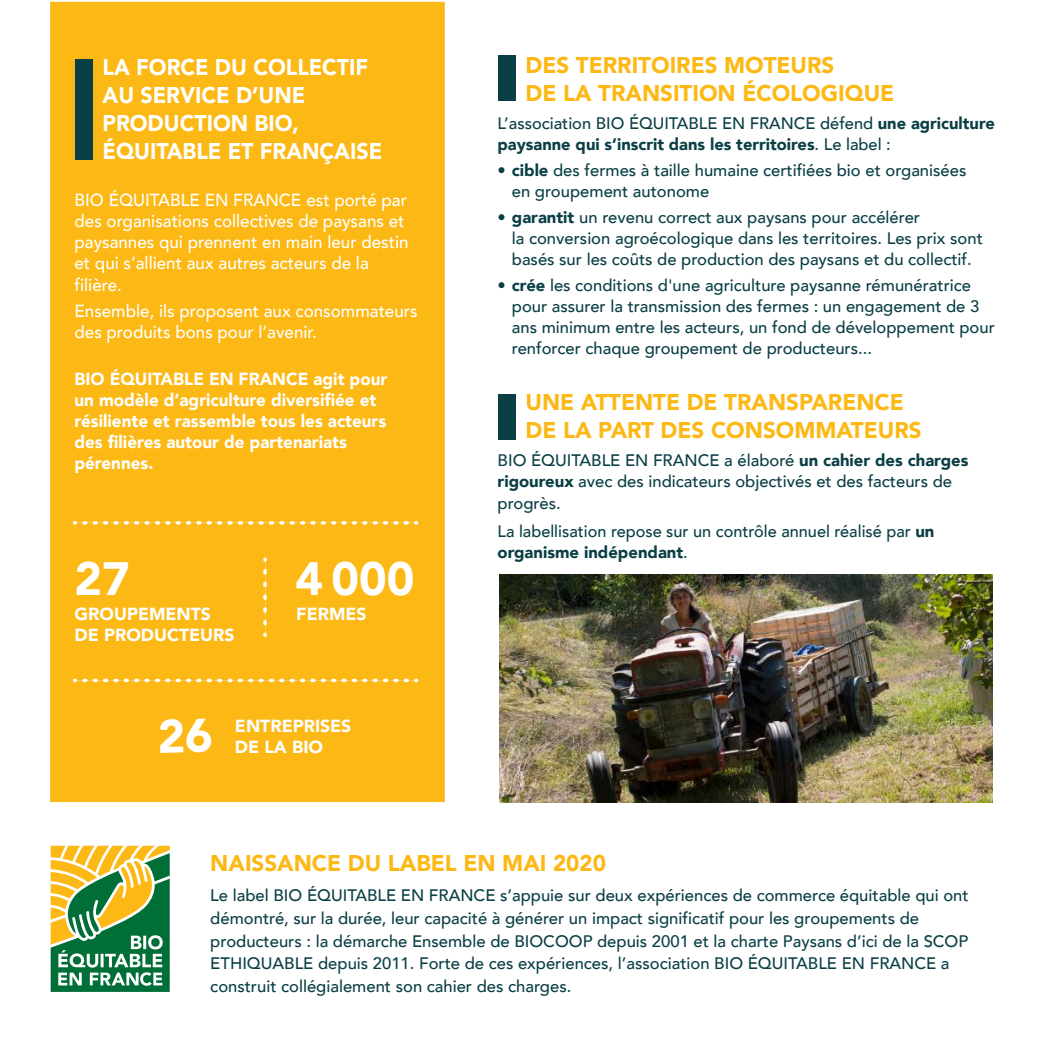
<style>
.page{position:relative;width:1042px;height:1042px;background:#fff}
.page>*{position:absolute;margin:0;border:0;box-sizing:border-box;transform-origin:0 0}
.t1{font:900 46.73px "Avenir";color:#fff}
.t2{font:900 22.75px/28px "Avenir";color:#fcb814}
.t3{font:900 22.75px/28px "Avenir";color:#fff;scale:.94 1}
.t4{font:500 17.5px/21px "Avenir";color:#fff}
.t5{font:900 17.5px/21px "Avenir";color:#fff}
.t6{font:500 16.62px/21px "Avenir";color:#093f45}
.t7{font:900 16.62px/21px "Avenir";color:#093f45}
.s1{font-weight:500}
.s2{font-weight:900}
</style>
<div class="page">
<div style="left:50px;top:2px;width:395px;height:800px;background:#fcb814"></div>
<svg style="left:84px;top:679px;width:333px;height:3px"></svg>
<svg style="left:84px;top:521px;width:333px;height:4px"></svg>
<svg style="left:263px;top:559px;width:4px;height:65px"></svg>
<img style="left:499px;top:574px;width:493px;height:228px">
<div style="left:75px;top:59px;width:18px;height:100px;background:#093f45"></div>
<div style="left:498px;top:56px;width:18px;height:45px;background:#093f45"></div>
<div style="left:498px;top:394px;width:18px;height:45px;background:#093f45"></div>
<svg style="left:51px;top:846px;width:119px;height:146px"></svg>
<div style="left:159px;top:718px;width:53px;height:35px;background:#fcb814"></div>
<h2 class="t3" style="left:102px;top:53px;width:299px">LA FORCE DU COLLECTIF<br>AU SERVICE D’UNE<br>PRODUCTION BIO,<br>ÉQUITABLE ET FRANÇAISE</h2>
<p class="t4" style="left:74px;top:189px;width:335px">BIO ÉQUITABLE EN FRANCE est porté par des organisations collectives de paysans et paysannes qui prennent en main leur destin et qui s’allient aux autres acteurs de la filière.</p>
<p class="t4" style="left:74px;top:299px;width:345px">Ensemble, ils proposent aux consommateurs des produits bons pour l’avenir.</p>
<p class="t5" style="left:74px;top:368px;width:314px">BIO ÉQUITABLE EN FRANCE agit pour un modèle d’agriculture diversifiée et résiliente et rassemble tous les acteurs des filières autour de partenariats pérennes.</p>
<h1 class="t1" style="left:74px;top:538px;width:57px">27</h1>
<p class="t5" style="left:75px;top:603px;width:162px">GROUPEMENTS<br>DE PRODUCTEURS</p>
<h1 class="t1" style="left:296px;top:538px;width:120px">4 000</h1>
<p class="t5" style="left:296px;top:603px;width:72px">FERMES</p>
<p class="t5" style="left:235px;top:715px;width:118px">ENTREPRISES</p>
<p class="t5" style="left:235px;top:736px;width:90px">DE LA BIO</p>
<h2 class="t2" style="left:525px;top:50px;width:370px">DES TERRITOIRES MOTEURS<br>DE LA TRANSITION ÉCOLOGIQUE</h2>
<p class="t7" style="left:497px;top:112px;width:499px"><span class="s1">L’association BIO ÉQUITABLE EN FRANCE défend</span> une agriculture paysanne qui s’inscrit dans les territoires<span class="s1">. Le label :</span></p>
<p class="t6" style="left:512px;top:159px;width:456px;text-indent:-14px">• <span class="s2">cible</span> des fermes à taille humaine certifiées bio et organisées en groupement autonome</p>
<p class="t6" style="left:512px;top:206px;width:472px;text-indent:-14px">• <span class="s2">garantit</span> un revenu correct aux paysans pour accélérer<br>la conversion agroécologique dans les territoires. Les prix sont basés sur les coûts de production des paysans et du collectif.</p>
<p class="t6" style="left:512px;top:274px;width:484px;text-indent:-14px">• <span class="s2">crée</span> les conditions d'une agriculture paysanne rémunératrice pour assurer la transmission des fermes : un engagement de 3 ans minimum entre les acteurs, un fond de développement pour renforcer chaque groupement de producteurs...</p>
<h2 class="t2" style="left:525px;top:388px;width:397px">UNE ATTENTE DE TRANSPARENCE<br>DE LA PART DES CONSOMMATEURS</h2>
<p class="t6" style="left:497px;top:449px;width:472px">BIO ÉQUITABLE EN FRANCE a élaboré <span class="s2">un cahier des charges rigoureux</span> avec des indicateurs objectivés et des facteurs de progrès.</p>
<p class="t6" style="left:497px;top:519px;width:438px">La labellisation repose sur un contrôle annuel réalisé par <span class="s2">un organisme indépendant</span>.</p>
<h2 class="t2" style="left:210px;top:849px;width:397px">NAISSANCE DU LABEL EN MAI 2020</h2>
<p class="t6" style="left:210px;top:883px;width:760px;line-height:22.8px">Le label BIO ÉQUITABLE EN FRANCE s’appuie sur deux expériences de commerce équitable qui ont démontré, sur la durée, leur capacité à générer un impact significatif pour les groupements de producteurs : la démarche Ensemble de BIOCOOP depuis 2001 et la charte Paysans d’ici de la SCOP ETHIQUABLE depuis 2011. Forte de ces expériences, l’association BIO ÉQUITABLE EN FRANCE a construit collégialement son cahier des charges.</p>
</div>
